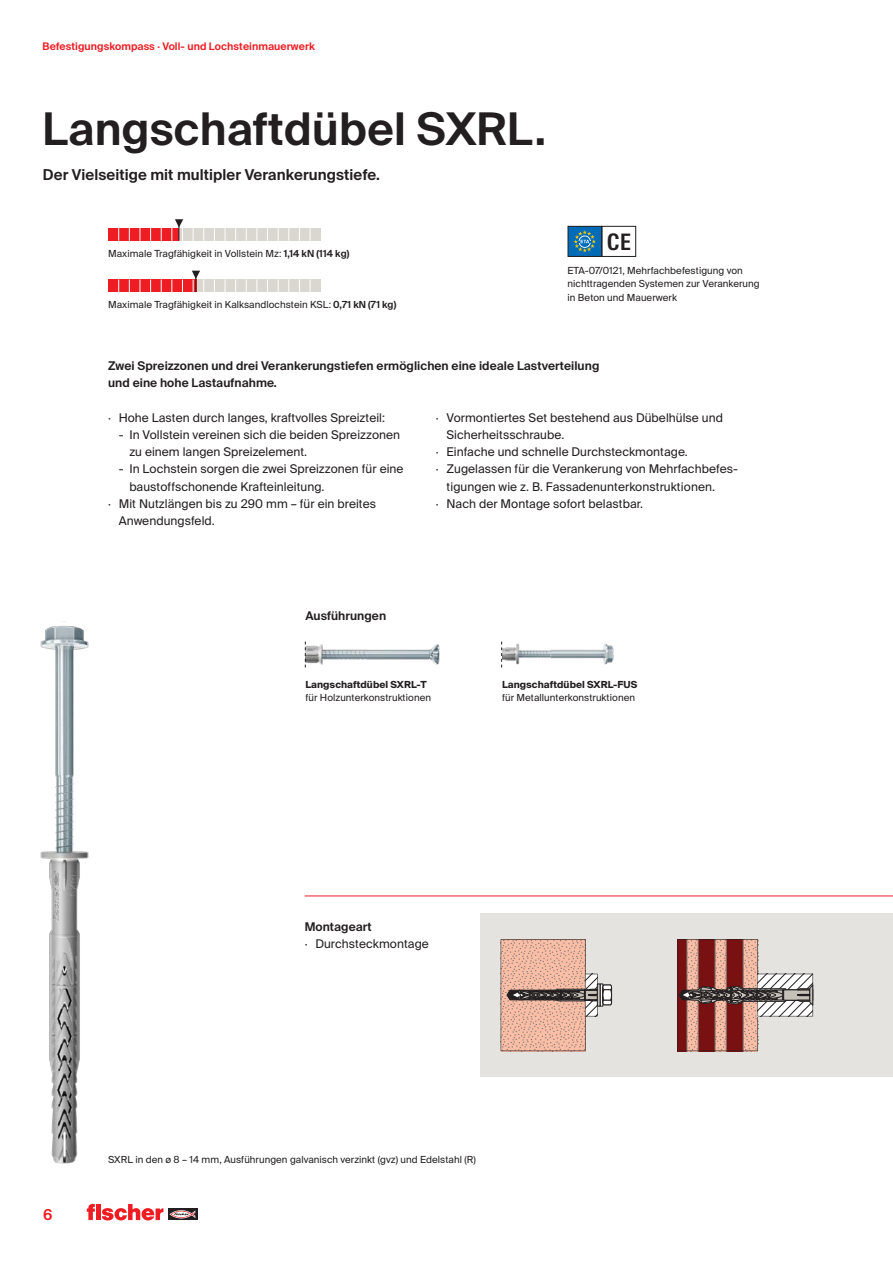
<style>
.page{position:relative;width:893px;height:1263px;background:#fff}
.page>*{position:absolute;margin:0;border:0;box-sizing:border-box;transform-origin:0 0}
.CB_AF_01_HEAD_30PT_S{font:600 45px "fischerstrong";letter-spacing:.005em;color:#231f20}
.t1{font:600 22.65px "fischerstrong Cond";color:#231f20}
.CB_AF_02_SUBHEAD_SB{font:600 15px "fischerstrong";letter-spacing:.005em;color:#231f20}
.t2{font:600 15px "fischerstrong";color:#ee1d23}
.t3{font:12px/17.2px "fischerstrong";letter-spacing:.005em;color:#231f20}
.CB_AF_03_COPY_REG_2C{font:600 12px/17.2px "fischerstrong";letter-spacing:.005em;color:#231f20}
.CB_AF_03_COPY_SB{font:600 12px "fischerstrong";letter-spacing:.005em;color:#231f20}
.t4{font:600 10.5px "fischerstrong";letter-spacing:.005em;color:#ee1d23}
.CB_AF_04_CAPTION_REG{font:9.75px/13.5px "fischerstrong";letter-spacing:.005em;color:#231f20}
.CB_AF_CAPTION_HEAD_S{font:700 9.75px "fischerstrong";letter-spacing:.005em;color:#231f20}
.s1{font-weight:600}
</style>
<div class="page">
<svg style="left:168px;top:1208px;width:29px;height:12px"></svg>
<svg style="left:169px;top:1210px;width:26px;height:8px"></svg>
<svg style="left:87px;top:1204px;width:76px;height:16px"></svg>
<div style="left:480px;top:913px;width:413px;height:164px;background:#e5e3e0"></div>
<div style="left:108px;top:228px;width:213px;height:13px;background:#dad6d0"></div>
<div style="left:108px;top:228px;width:71px;height:13px;background:#ee1d23"></div>
<svg style="left:118px;top:228px;width:1px;height:13px"></svg>
<svg style="left:129px;top:228px;width:1px;height:13px"></svg>
<svg style="left:140px;top:228px;width:1px;height:13px"></svg>
<svg style="left:150px;top:228px;width:1px;height:13px"></svg>
<svg style="left:161px;top:228px;width:1px;height:13px"></svg>
<svg style="left:193px;top:228px;width:1px;height:13px"></svg>
<svg style="left:203px;top:228px;width:1px;height:13px"></svg>
<svg style="left:214px;top:228px;width:1px;height:13px"></svg>
<svg style="left:225px;top:228px;width:1px;height:13px"></svg>
<svg style="left:235px;top:228px;width:1px;height:13px"></svg>
<svg style="left:246px;top:228px;width:1px;height:13px"></svg>
<svg style="left:257px;top:228px;width:1px;height:13px"></svg>
<svg style="left:267px;top:228px;width:1px;height:13px"></svg>
<svg style="left:278px;top:228px;width:1px;height:13px"></svg>
<svg style="left:289px;top:228px;width:1px;height:13px"></svg>
<svg style="left:299px;top:228px;width:1px;height:13px"></svg>
<svg style="left:310px;top:228px;width:1px;height:13px"></svg>
<svg style="left:172px;top:219px;width:11px;height:22px"></svg>
<div style="left:108px;top:279px;width:213px;height:13px;background:#dad6d0"></div>
<div style="left:108px;top:279px;width:88px;height:13px;background:#ee1d23"></div>
<svg style="left:118px;top:279px;width:1px;height:13px"></svg>
<svg style="left:129px;top:279px;width:1px;height:13px"></svg>
<svg style="left:140px;top:279px;width:1px;height:13px"></svg>
<svg style="left:150px;top:279px;width:1px;height:13px"></svg>
<svg style="left:161px;top:279px;width:1px;height:13px"></svg>
<svg style="left:172px;top:279px;width:1px;height:13px"></svg>
<svg style="left:182px;top:279px;width:1px;height:13px"></svg>
<svg style="left:214px;top:279px;width:1px;height:13px"></svg>
<svg style="left:225px;top:279px;width:1px;height:13px"></svg>
<svg style="left:235px;top:279px;width:1px;height:13px"></svg>
<svg style="left:246px;top:279px;width:1px;height:13px"></svg>
<svg style="left:257px;top:279px;width:1px;height:13px"></svg>
<svg style="left:267px;top:279px;width:1px;height:13px"></svg>
<svg style="left:278px;top:279px;width:1px;height:13px"></svg>
<svg style="left:289px;top:280px;width:1px;height:12px"></svg>
<svg style="left:299px;top:279px;width:1px;height:13px"></svg>
<svg style="left:310px;top:279px;width:1px;height:13px"></svg>
<svg style="left:192px;top:271px;width:12px;height:21px"></svg>
<div style="left:568px;top:226px;width:34px;height:30px;background:#006cb7"></div>
<svg style="left:574px;top:230px;width:22px;height:22px"></svg>
<div style="left:568px;top:226px;width:34px;height:31px;border:1px solid #231f20"></div>
<div style="left:601px;top:226px;width:35px;height:31px;border:1px solid #231f20"></div>
<svg style="left:501px;top:939px;width:111px;height:113px"></svg>
<svg style="left:677px;top:939px;width:136px;height:113px"></svg>
<img style="left:502px;top:641px;width:112px;height:27px">
<img style="left:305px;top:641px;width:135px;height:27px">
<img style="left:40px;top:625px;width:49px;height:539px">
<svg style="left:501px;top:642px;width:1px;height:25px"></svg>
<svg style="left:305px;top:642px;width:1px;height:25px"></svg>
<hr style="left:305px;top:895px;width:588px;height:1px;background:#ee1d23">
<p class="t4" style="left:43px;top:41px;width:274px">Befestigungskompass · Voll- und Lochsteinmauerwerk</p>
<p class="CB_AF_01_HEAD_30PT_S" style="left:43px;top:103px;width:505px">Langschaftdübel SXRL.</p>
<p class="CB_AF_02_SUBHEAD_SB" style="left:43px;top:166px;width:339px">Der Vielseitige mit multipler Verankerungstiefe.</p>
<p class="CB_AF_04_CAPTION_REG" style="left:108px;top:246px;width:243px">Maximale Tragfähigkeit in Vollstein Mz: <span class="s1">1,14 kN (114 kg)</span></p>
<p class="CB_AF_04_CAPTION_REG" style="left:108px;top:298px;width:290px">Maximale Tragfähigkeit in Kalksandlochstein KSL: <span class="s1">0,71 kN (71 kg)</span></p>
<p class="t1" style="left:607px;top:228px;width:25px">CE</p>
<p class="CB_AF_04_CAPTION_REG" style="left:568px;top:264px;width:194px">ETA-07/0121, Mehrfachbefestigung von nichttragenden Systemen zur Verankerung in Beton und Mauerwerk</p>
<p class="CB_AF_03_COPY_REG_2C" style="left:108px;top:357px;width:493px">Zwei Spreizzonen und drei Verankerungstiefen ermöglichen eine ideale Lastverteilung und eine hohe Lastaufnahme.</p>
<p class="t3" style="left:108px;top:409px;width:278px">· Hohe Lasten durch langes, kraftvolles Spreizteil:</p>
<p class="t3" style="left:129px;top:426px;width:272px;text-indent:-11px">- In Vollstein vereinen sich die beiden Spreizzonen zu einem langen Spreizelement.</p>
<p class="t3" style="left:129px;top:461px;width:276px;text-indent:-11px">- In Lochstein sorgen die zwei Spreizzonen für eine baustoffschonende Krafteinleitung.</p>
<p class="t3" style="left:119px;top:495px;width:259px;text-indent:-11px">· Mit Nutzlängen bis zu 290 mm – für ein breites<br>Anwendungsfeld.</p>
<p class="t3" style="left:446px;top:409px;width:278px;text-indent:-11px">· Vormontiertes Set bestehend aus Dübelhülse und<br>Sicherheitsschraube.</p>
<p class="t3" style="left:436px;top:443px;width:254px">· Einfache und schnelle Durchsteckmontage.</p>
<p class="t3" style="left:446px;top:461px;width:293px;text-indent:-11px">· Zugelassen für die Verankerung von Mehrfachbefes&shy;tigungen wie z. B. Fassadenunterkonstruktionen.</p>
<p class="t3" style="left:436px;top:495px;width:209px">· Nach der Montage sofort belastbar.</p>
<p class="CB_AF_03_COPY_SB" style="left:305px;top:609px;width:82px">Ausführungen</p>
<p class="CB_AF_CAPTION_HEAD_S" style="left:305px;top:679px;width:123px">Langschaftdübel SXRL-T</p>
<p class="CB_AF_04_CAPTION_REG" style="left:305px;top:691px;width:127px">für Holzunterkonstruktionen</p>
<p class="CB_AF_CAPTION_HEAD_S" style="left:502px;top:679px;width:137px">Langschaftdübel SXRL-FUS</p>
<p class="CB_AF_04_CAPTION_REG" style="left:502px;top:691px;width:134px">für Metallunterkonstruktionen</p>
<p class="CB_AF_03_COPY_SB" style="left:305px;top:919px;width:69px">Montageart</p>
<p class="t3" style="left:305px;top:935px;width:126px">· Durchsteckmontage</p>
<p class="t2" style="left:43px;top:1206px;width:11px">6</p>
<p class="CB_AF_04_CAPTION_REG" style="left:108px;top:1153px;width:369px">SXRL in den ø 8 – 14 mm, Ausführungen galvanisch verzinkt (gvz) und Edelstahl (R)</p>
</div>
